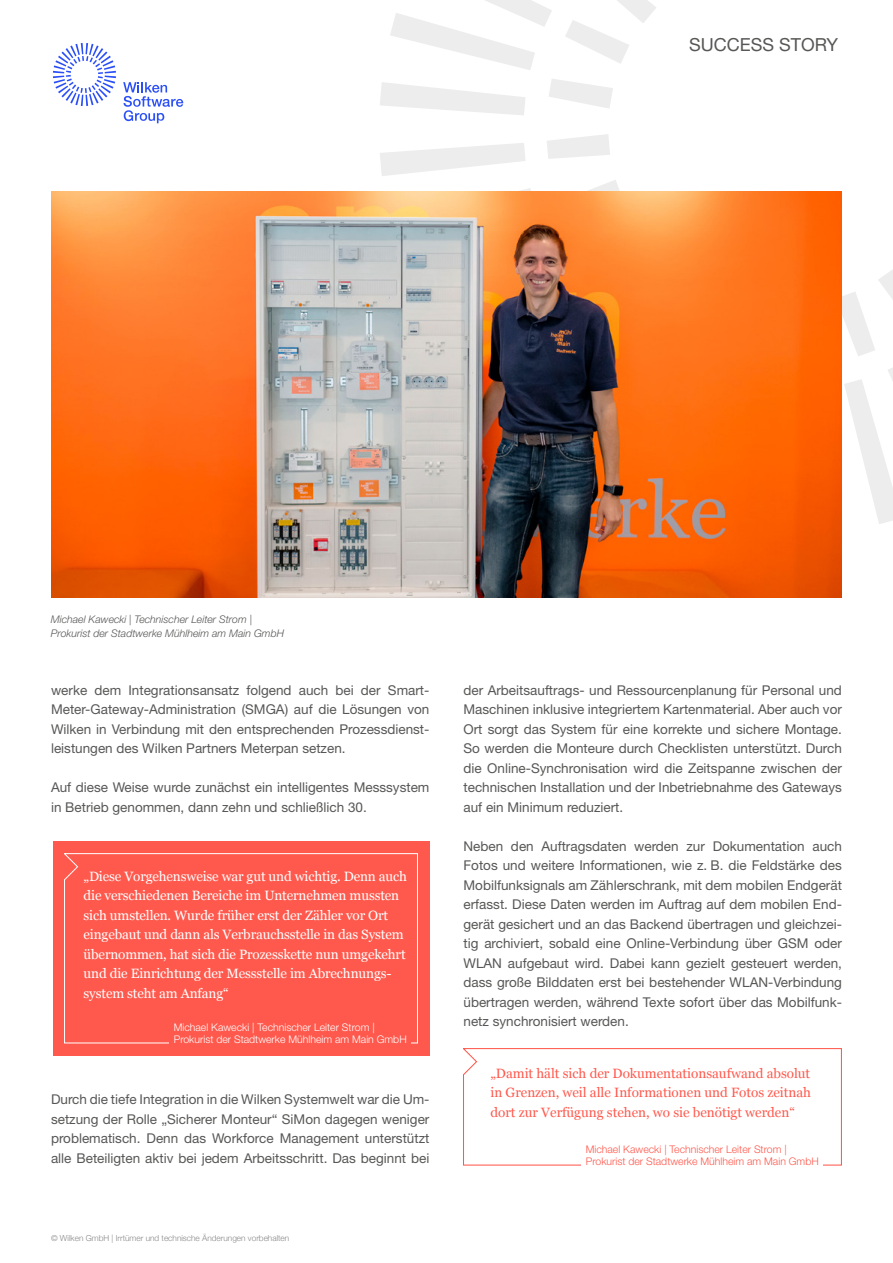
<style>
.page{position:relative;width:893px;height:1263px;background:#fff}
.page>*{position:absolute;margin:0;border:0;box-sizing:border-box;transform-origin:0 0}
.t1{font:18px "Helvetica Neue LT Pro";color:#575756}
.t2{font:13.5px/19.5px "Helvetica Neue LT Pro";color:#575756;text-align:justify}
.t3{font:13.5px/19.5px "Georgia";letter-spacing:-.01em;color:#fff}
.t4{font:13.5px/19.5px "Georgia";color:#ff594d;text-align:justify}
.t5{font:300 10.5px/12px "Helvetica Neue LT Pro";color:#fff}
.t6{font:300 10.5px/12px "Helvetica Neue LT Pro";color:#ff594d}
.t7{font:italic 300 10.5px/13.5px "Helvetica Neue LT Pro";color:#575756}
.t8{font:300 8.25px "Helvetica Neue";color:#878787}
</style>
<div class="page">
<svg style="left:380px;top:82px;width:145px;height:33px"></svg>
<svg style="left:390px;top:0;width:162px;height:70px"></svg>
<svg style="left:844px;top:368px;width:49px;height:156px"></svg>
<svg style="left:380px;top:134px;width:240px;height:57px"></svg>
<svg style="left:549px;top:79px;width:64px;height:29px"></svg>
<svg style="left:565px;top:0;width:91px;height:64px"></svg>
<svg style="left:842px;top:270px;width:51px;height:86px"></svg>
<img style="left:51px;top:191px;width:791px;height:406px">
<svg style="left:123px;top:82px;width:60px;height:41px"></svg>
<svg style="left:53px;top:43px;width:63px;height:63px"></svg>
<div style="left:53px;top:841px;width:376px;height:214px;background:#ff594d"></div>
<svg style="left:64px;top:853px;width:354px;height:191px"></svg>
<div style="left:169px;top:1019px;width:242px;height:31px;background:#ff594d"></div>
<svg style="left:463px;top:1048px;width:379px;height:118px"></svg>
<div style="left:581px;top:1141px;width:242px;height:30px;background:#fff"></div>
<h1 class="t1" style="left:689px;top:34px;width:150px">SUCCESS STORY</h1>
<p class="t7" style="left:51px;top:612px;width:235px">Michael Kawecki | Technischer Leiter Strom |<br>Prokurist der Stadtwerke Mühlheim am Main GmbH</p>
<p class="t2" style="left:51px;top:680px;width:380px">werke dem Integrationsansatz folgend auch bei der Smart-Meter-Gateway-Administration (SMGA) auf die Lösungen von Wilken in Verbindung mit den entsprechenden Prozessdienst&shy;leistungen des Wilken Partners Meterpan setzen.</p>
<p class="t2" style="left:51px;top:777px;width:380px">Auf diese Weise wurde zunächst ein intelligentes Messsystem in Betrieb genommen, dann zehn und schließlich 30.</p>
<p class="t3" style="left:84px;top:866px;width:325px">„Diese Vorgehensweise war gut und wichtig. Denn auch die verschiedenen Bereiche im Unternehmen mussten sich umstellen. Wurde früher erst der Zähler vor Ort eingebaut und dann als Verbrauchsstelle in das System übernommen, hat sich die Prozesskette nun umgekehrt und die Einrichtung der Messstelle im Abrechnungs&shy;system steht am Anfang“</p>
<p class="t5" style="left:174px;top:1021px;width:234px">Michael Kawecki | Technischer Leiter Strom |<br>Prokurist der Stadtwerke Mühlheim am Main GmbH</p>
<p class="t2" style="left:51px;top:1089px;width:380px">Durch die tiefe Integration in die Wilken Systemwelt war die Um&shy;setzung der Rolle „Sicherer Monteur“ SiMon dagegen weniger problematisch. Denn das Workforce Management unterstützt alle Beteiligten aktiv bei jedem Arbeitsschritt. Das beginnt bei</p>
<p class="t8" style="left:51px;top:1231px;width:240px">© Wilken GmbH | Irrtümer und technische Änderungen vorbehalten</p>
<p class="t2" style="left:463px;top:680px;width:380px">der Arbeitsauftrags- und Ressourcenplanung für Personal und Maschinen inklusive integriertem Kartenmaterial. Aber auch vor Ort sorgt das System für eine korrekte und sichere Montage.<br>So werden die Monteure durch Checklisten unterstützt. Durch die Online-Synchronisation wird die Zeitspanne zwischen der technischen Installation und der Inbetriebnahme des Gateways auf ein Minimum reduziert.</p>
<p class="t2" style="left:463px;top:836px;width:380px">Neben den Auftragsdaten werden zur Dokumentation auch Fotos und weitere Informationen, wie z. B. die Feldstärke des Mobilfunksignals am Zählerschrank, mit dem mobilen Endgerät erfasst. Diese Daten werden im Auftrag auf dem mobilen End&shy;gerät gesichert und an das Backend übertragen und gleichzei&shy;tig archiviert, sobald eine Online-Verbindung über GSM oder WLAN aufgebaut wird. Dabei kann gezielt gesteuert werden, dass große Bilddaten erst bei bestehender WLAN-Verbindung übertragen werden, während Texte sofort über das Mobilfunk&shy;netz synchronisiert werden.</p>
<p class="t4" style="left:490px;top:1063px;width:322px">„Damit hält sich der Dokumentationsaufwand absolut in Grenzen, weil alle Informationen und Fotos zeitnah dort zur Verfügung stehen, wo sie benötigt werden“</p>
<p class="t6" style="left:586px;top:1143px;width:234px">Michael Kawecki | Technischer Leiter Strom |<br>Prokurist der Stadtwerke Mühlheim am Main GmbH</p>
</div>
